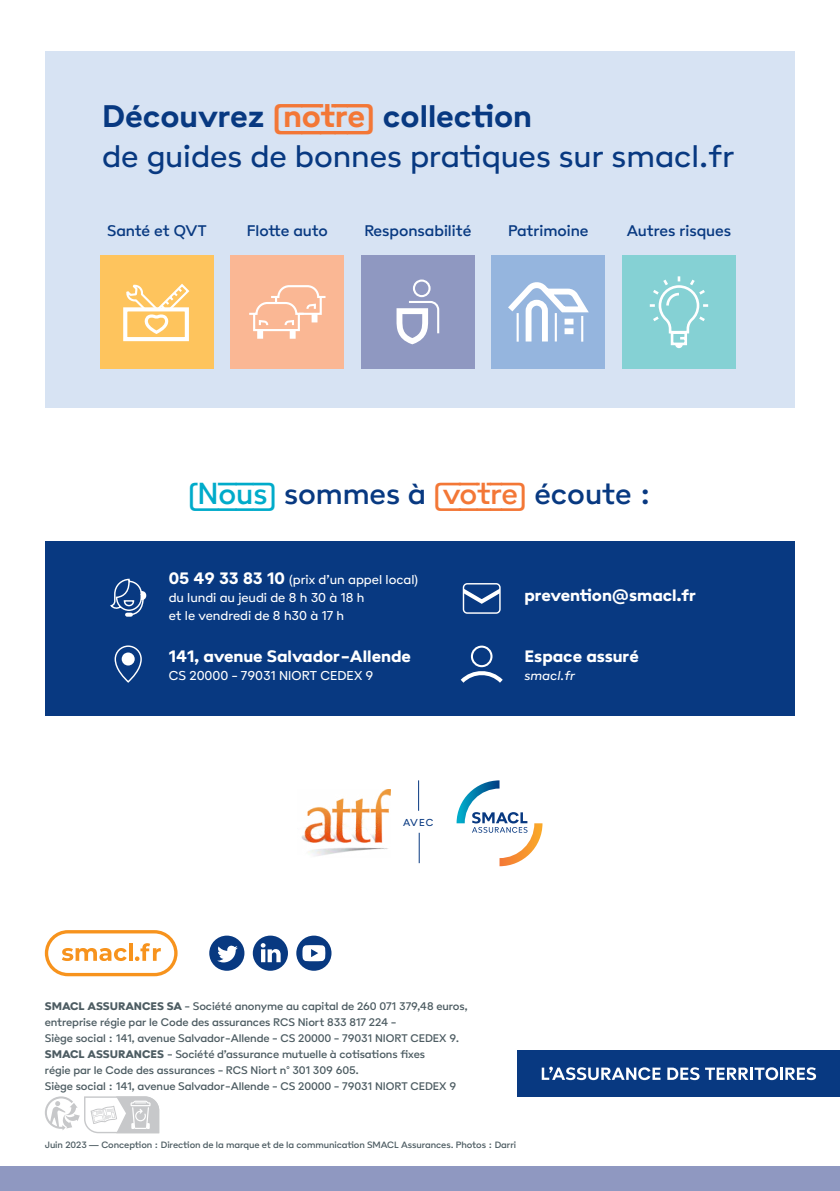
<style>
.page{position:relative;width:840px;height:1191px;background:#fff}
.page>*{position:absolute;margin:0;border:0;box-sizing:border-box;transform-origin:0 0}
.t1{font:34px "Poligon";color:#083981}
.t2{font:700 34px "Poligon";color:#083981}
.txt_courant{font:500 32px "Poligon";color:#083981}
.Prénom_Nom_-_Verbati{font:800 18px "Poligon";color:#fff}
.Prénom_Nom_-_Verbati-2{font:500 16.8px "Poligon";color:#083981}
.Prénom_Nom_-_Verbati-3{font:14px/18px "Poligon";color:#fff}
.Prénom_Nom_-_Verbati-4{font:italic 14px "Poligon";color:#fff}
.Prénom_Nom_-_Verbati-5{font:500 12px/16px "Poligon";letter-spacing:-.005em;color:#4d5c62}
.t3{font:11px "Poligon";color:#083981}
.Prénom_Nom_-_Verbati-6{font:500 10px "Poligon";letter-spacing:-.005em;color:#4d5c62}
.s1{font-family:"Poligon Bold Link";font-weight:400;color:#f37736}
.s2{font-family:"Poligon Medium Link";font-weight:400;color:#00abca}
.s3{font-family:"Poligon Medium Link";font-weight:400;color:#f37736}
.s4{font-weight:800;font-size:18px}
.s5{font-weight:900}
</style>
<div class="page">
<div style="left:0;top:1166px;width:839px;height:25px;background:#8f98c1"></div>
<svg style="left:209px;top:935px;width:35px;height:35px"></svg>
<svg style="left:296px;top:935px;width:35px;height:35px"></svg>
<svg style="left:253px;top:935px;width:35px;height:35px"></svg>
<svg style="left:45px;top:930px;width:132px;height:46px"></svg>
<div style="left:517px;top:1050px;width:322px;height:46px;background:#083981"></div>
<svg style="left:541px;top:1066px;width:119px;height:14px"></svg>
<svg style="left:667px;top:1067px;width:148px;height:13px"></svg>
<div style="left:45px;top:541px;width:749px;height:174px;background:#083981"></div>
<svg style="left:110px;top:578px;width:36px;height:38px"></svg>
<svg style="left:122px;top:652px;width:13px;height:13px"></svg>
<div style="left:114px;top:645px;width:28px;height:37px;border:1px solid #fff;border-radius:13px"></div>
<svg style="left:464px;top:585px;width:34px;height:21px"></svg>
<div style="left:462px;top:583px;width:38px;height:31px;border:1px solid #fff;border-radius:4px"></div>
<svg style="left:460px;top:671px;width:43px;height:12px"></svg>
<div style="left:470px;top:645px;width:22px;height:22px;border:2px solid #fff;border-radius:50%"></div>
<img style="left:301px;top:789px;width:89px;height:67px">
<svg style="left:456px;top:780px;width:86px;height:86px"></svg>
<hr style="left:418px;top:780px;width:1px;height:30px;background:#083981">
<hr style="left:418px;top:832px;width:1px;height:31px;background:#083981">
<svg style="left:45px;top:1096px;width:114px;height:37px"></svg>
<div style="left:45px;top:51px;width:749px;height:356px;background:#d7e3f3"></div>
<div style="left:100px;top:255px;width:113px;height:114px;background:#fec45d"></div>
<svg style="left:123px;top:284px;width:67px;height:58px"></svg>
<div style="left:230px;top:255px;width:114px;height:114px;background:#fab794"></div>
<div style="left:257px;top:330px;width:6px;height:9px;background:#fff"></div>
<div style="left:289px;top:330px;width:6px;height:9px;background:#fff"></div>
<svg style="left:249px;top:285px;width:77px;height:47px"></svg>
<div style="left:361px;top:255px;width:113px;height:114px;background:#8f98c1"></div>
<svg style="left:396px;top:279px;width:43px;height:65px"></svg>
<div style="left:491px;top:255px;width:114px;height:114px;background:#95b5de"></div>
<svg style="left:508px;top:282px;width:81px;height:60px"></svg>
<div style="left:622px;top:255px;width:113px;height:114px;background:#85d1d4"></div>
<svg style="left:649px;top:276px;width:60px;height:73px"></svg>
<p class="t2" style="left:102px;top:95px;width:431px">Découvrez <span class="s1">NOTRE</span> collection</p>
<p class="t1" style="left:102px;top:136px;width:633px">de guides de bonnes pratiques sur smacl.fr</p>
<p class="Prénom_Nom_-_Verbati-2" style="left:107px;top:221px;width:101px">Santé et QVT</p>
<p class="Prénom_Nom_-_Verbati-2" style="left:246px;top:221px;width:83px">Flotte auto</p>
<p class="Prénom_Nom_-_Verbati-2" style="left:364px;top:221px;width:108px">Responsabilité</p>
<p class="Prénom_Nom_-_Verbati-2" style="left:508px;top:221px;width:82px">Patrimoine</p>
<p class="Prénom_Nom_-_Verbati-2" style="left:626px;top:221px;width:106px">Autres risques</p>
<p class="txt_courant" style="left:188px;top:474px;width:464px"><span class="s2">NOUS</span> sommes à <span class="s3">VOTRE</span> écoute :</p>
<p class="Prénom_Nom_-_Verbati-3" style="left:169px;top:570px;width:251px"><span class="s4">05 49 33 83 10</span> (prix d’un appel local) du lundi au jeudi de 8 h 30 à 18 h<br>et le vendredi de 8 h30 à 17 h</p>
<p class="Prénom_Nom_-_Verbati" style="left:169px;top:645px;width:244px">141, avenue Salvador-Allende</p>
<p class="Prénom_Nom_-_Verbati-3" style="left:169px;top:666px;width:206px">CS 20000 - 79031 NIORT CEDEX 9</p>
<p class="t3" style="left:403px;top:816px;width:32px">AVEC</p>
<p class="Prénom_Nom_-_Verbati" style="left:524px;top:583px;width:173px">prevention@smacl.fr</p>
<p class="Prénom_Nom_-_Verbati" style="left:524px;top:645px;width:116px">Espace assuré</p>
<p class="Prénom_Nom_-_Verbati-4" style="left:524px;top:667px;width:52px">smacl.fr</p>
<p class="Prénom_Nom_-_Verbati-5" style="left:45px;top:997px;width:424px"><span class="s5">SMACL ASSURANCES SA</span> - Société anonyme au capital de 260 071 379,48 euros, entreprise régie par le Code des assurances RCS Niort 833 817 224 -<br>Siège social : 141, avenue Salvador-Allende - CS 20000 - 79031 NIORT CEDEX 9.</p>
<p class="Prénom_Nom_-_Verbati-5" style="left:45px;top:1045px;width:412px"><span class="s5">SMACL ASSURANCES</span> - Société d’assurance mutuelle à cotisations fixes<br>régie par le Code des assurances - RCS Niort n° 301 309 605.<br>Siège social : 141, avenue Salvador-Allende - CS 20000 - 79031 NIORT CEDEX 9</p>
<p class="Prénom_Nom_-_Verbati-6" style="left:45px;top:1139px;width:472px">Juin 2023 — Conception : Direction de la marque et de la communication SMACL Assurances. Photos : Darri</p>
</div>
